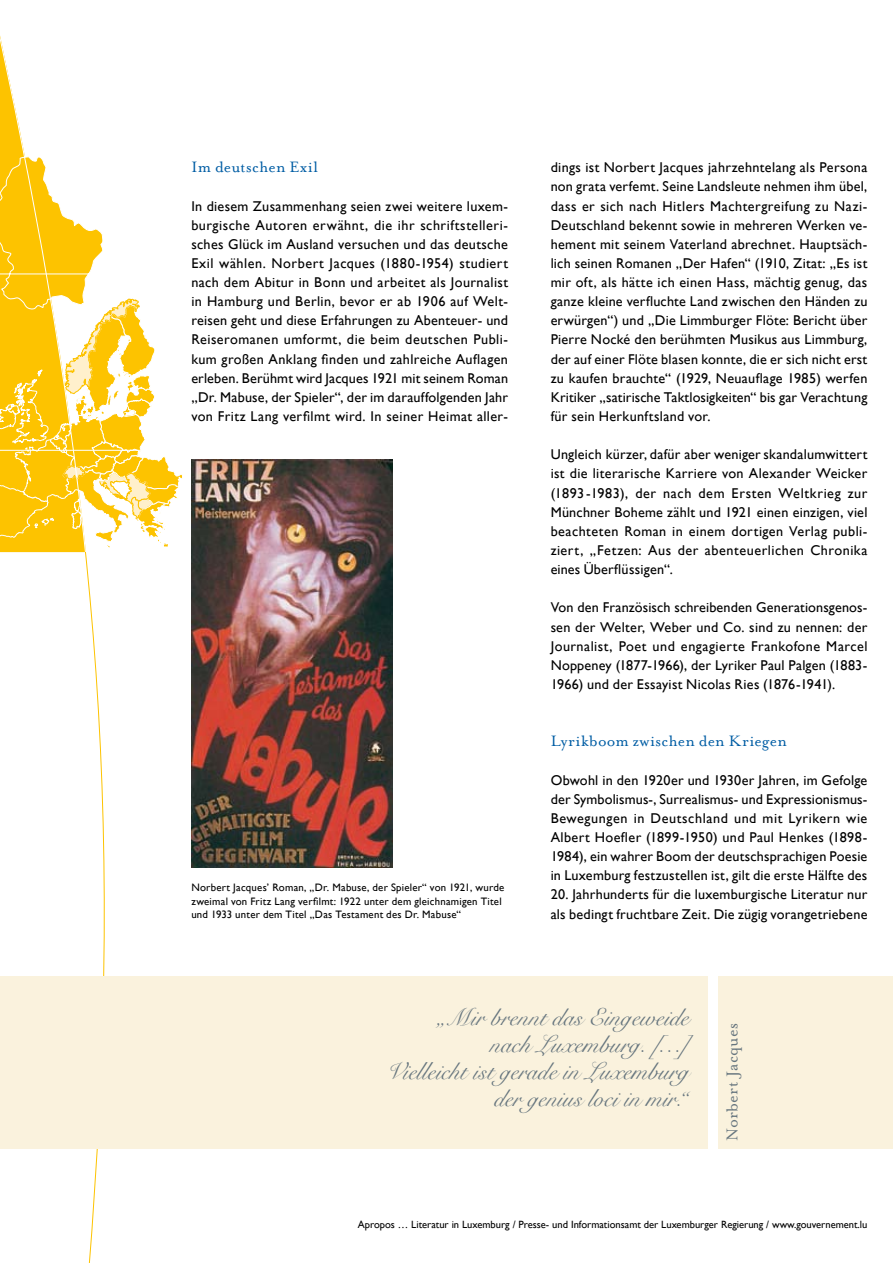
<style>
.page{position:relative;width:893px;height:1263px;background:#fff}
.page>*{position:absolute;margin:0;border:0;box-sizing:border-box;transform-origin:0 0}
.t1{font:24px/27px "Snell Roundhand";letter-spacing:.01em;color:#66757e;text-align:right}
.t2{font:18px "Mrs Eaves Roman";letter-spacing:.015em;color:#66757e}
.t3{font:17.25px "Mrs Eaves Roman";letter-spacing:.025em;color:#005da4}
.t4{font:14.1px/19.2px "Gill Sans";letter-spacing:.02em;color:#000;text-align:justify}
.t5{font:10.8px/13.5px "Gill Sans";letter-spacing:.02em;color:#000}
.t6{font:10.5px "Gill Sans";color:#000}
</style>
<div class="page">
<svg style="left:0;top:547px;width:124px;height:716px"></svg>
<svg style="left:86px;top:229px;width:96px;height:318px"></svg>
<hr style="left:0;top:450px;width:170px;height:1px;background:#fff">
<svg style="left:0;top:36px;width:86px;height:516px"></svg>
<div style="left:0;top:976px;width:893px;height:172px;background:#faf2dd"></div>
<img style="left:191px;top:459px;width:201px;height:408px">
<div style="left:708px;top:976px;width:9px;height:172px;background:#fff"></div>
<p class="t3" style="left:191px;top:158px;width:128px">Im deutschen Exil</p>
<p class="t4" style="left:191px;top:196px;width:318px">In diesem Zusammenhang seien zwei weitere luxem&shy;burgische Autoren erwähnt, die ihr schriftstelleri&shy;sches Glück im Ausland versuchen und das deutsche Exil wählen. Norbert Jacques (1880-1954) studiert nach dem Abitur in Bonn und arbeitet als Journalist in Hamburg und Berlin, bevor er ab 1906 auf Welt&shy;reisen geht und diese Erfahrungen zu Abenteuer- und Reiseromanen umformt, die beim deutschen Publi&shy;kum großen Anklang finden und zahlreiche Auflagen erleben. Berühmt wird Jacques 1921 mit seinem Roman „Dr. Mabuse, der Spieler“, der im darauffolgenden Jahr von Fritz Lang verfilmt wird. In seiner Heimat aller-</p>
<p class="t5" style="left:191px;top:881px;width:315px">Norbert Jacques’ Roman, „Dr. Mabuse, der Spieler“ von 1921, wurde zweimal von Fritz Lang verfilmt: 1922 unter dem gleichnamigen Titel und 1933 unter dem Titel „Das Testament des Dr. Mabuse“</p>
<p class="t4" style="left:551px;top:158px;width:318px">dings ist Norbert Jacques jahrzehntelang als Persona non grata verfemt. Seine Landsleute nehmen ihm übel, dass er sich nach Hitlers Machtergreifung zu Nazi-Deutschland bekennt sowie in mehreren Werken ve&shy;hement mit seinem Vaterland abrechnet. Hauptsäch&shy;lich seinen Romanen „Der Hafen“ (1910, Zitat: „Es ist mir oft, als hätte ich einen Hass, mächtig genug, das ganze kleine verfluchte Land zwischen den Händen zu erwürgen“) und „Die Limmburger Flöte: Bericht über Pierre Nocké den berühmten Musikus aus Limmburg, der auf einer Flöte blasen konnte, die er sich nicht erst zu kaufen brauchte“ (1929, Neuauflage 1985) werfen Kritiker „satirische Taktlosigkeiten“ bis gar Verachtung für sein Herkunftsland vor.</p>
<p class="t4" style="left:551px;top:445px;width:318px">Ungleich kürzer, dafür aber weniger skandalumwittert ist die literarische Karriere von Alexander Weicker (1893-1983), der nach dem Ersten Weltkrieg zur Münchner Boheme zählt und 1921 einen einzigen, viel beachteten Roman in einem dortigen Verlag publi&shy;ziert, „Fetzen: Aus der abenteuerlichen Chronika eines Überflüssigen“.</p>
<p class="t4" style="left:551px;top:598px;width:318px">Von den Französisch schreibenden Generationsgenos&shy;sen der Welter, Weber und Co. sind zu nennen: der Journalist, Poet und engagierte Frankofone Marcel Noppeney (1877-1966), der Lyriker Paul Palgen (1883- 1966) und der Essayist Nicolas Ries (1876-1941).</p>
<p class="t3" style="left:551px;top:732px;width:238px">Lyrikboom zwischen den Kriegen</p>
<p class="t4" style="left:551px;top:770px;width:318px">Obwohl in den 1920er und 1930er Jahren, im Gefolge der Symbolismus-, Surrealismus- und Expressionismus-Bewegungen in Deutschland und mit Lyrikern wie Albert Hoefler (1899-1950) und Paul Henkes (1898- 1984), ein wahrer Boom der deutschsprachigen Poesie in Luxemburg festzustellen ist, gilt die erste Hälfte des</p>
<p class="t4" style="left:551px;top:885px;width:318px">20. Jahrhunderts für die luxemburgische Literatur nur als bedingt fruchtbare Zeit. Die zügig vorangetriebene</p>
<h1 class="t1" style="left:386px;top:1005px;width:304px">„Mir brennt das Eingeweide<br>nach Luxemburg. […]<br>Vielleicht ist gerade in Luxemburg der genius loci in mir.“</h1>
<p class="t2" style="left:722px;top:1141px;width:120px;rotate:-90deg">Norbert Jacques</p>
<p class="t6" style="left:358px;top:1218px;width:511px">Apropos … Literatur in Luxemburg / Presse- und Informationsamt der Luxemburger Regierung / www.gouvernement.lu</p>
</div>
